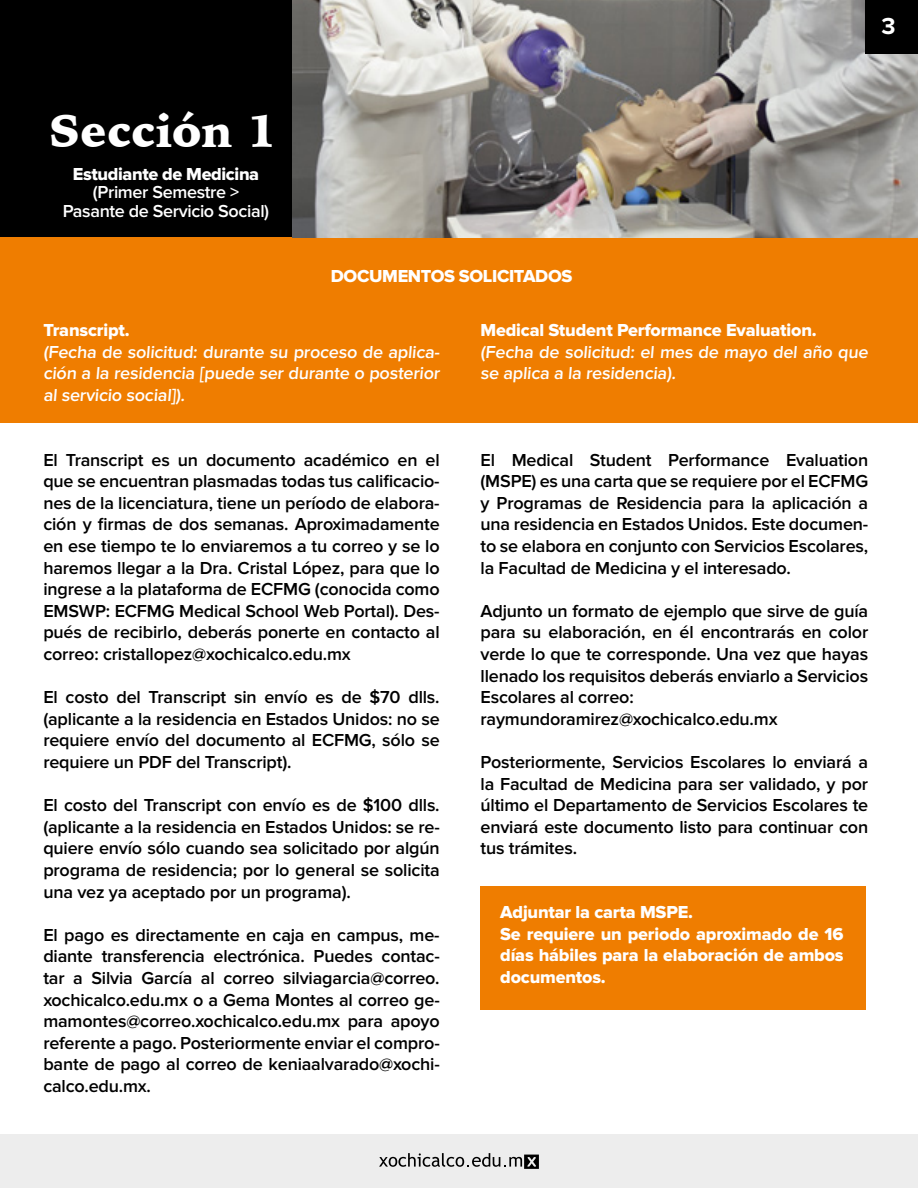
<style>
.page{position:relative;width:918px;height:1188px;background:#fff}
.page>*{position:absolute;margin:0;border:0;box-sizing:border-box;transform-origin:0 0}
.t1{font:900 45px "Iowan Old Style";color:#fff}
.t2{font:700 24px "Proxima Nova";color:#fff}
.t3{font:600 18px/21.6px "Proxima Nova";letter-spacing:-.01em;color:#000;text-align:justify}
.t4{font:600 18px/21.6px "Proxima Nova";letter-spacing:-.02em;color:#fff;text-align:center}
.t5{font:18px/21.6px "Proxima Nova Extrabld";letter-spacing:-.01em;color:#fff}
</style>
<div class="page">
<div style="left:0;top:0;width:294px;height:237px;background:#000"></div>
<div style="left:0;top:1134px;width:918px;height:54px;background:#ededed"></div>
<svg style="left:379px;top:1153px;width:160px;height:16px"></svg>
<div style="left:481px;top:887px;width:385px;height:123px;background:#ef7d00"></div>
<div style="left:0;top:238px;width:918px;height:185px;background:#ef7d00"></div>
<img style="left:293px;top:0;width:625px;height:238px">
<div style="left:865px;top:0;width:53px;height:53px;background:#000"></div>
<h2 class="t2" style="left:882px;top:12px;width:16px">3</h2>
<h1 class="t1" style="left:49px;top:101px;width:229px">Sección 1</h1>
<p class="t5" style="left:73px;top:163px;width:188px">Estudiante de Medicina</p>
<p class="t4" style="left:63px;top:183px;width:208px;line-height:18.6px">(Primer Semestre &gt;<br>Pasante de Servicio Social)</p>
<p class="t5" style="left:331px;top:265px;width:243px">DOCUMENTOS SOLICITADOS</p>
<p class="t5" style="left:43px;top:320px;width:88px">Transcript.</p>
<p class="t4" style="left:43px;top:341px;width:400px;text-align:justify">(Fecha de solicitud: durante su proceso de aplica&shy;ción a la residencia [puede ser durante o posterior al servicio social]).</p>
<p class="t3" style="left:43px;top:449px;width:398px">El Transcript es un documento académico en el que se encuentran plasmadas todas tus calificacio&shy;nes de la licenciatura, tiene un período de elabora&shy;ción y firmas de dos semanas. Aproximadamente en ese tiempo te lo enviaremos a tu correo y se lo haremos llegar a la Dra. Cristal López, para que lo ingrese a la plataforma de ECFMG (conocida como EMSWP: ECFMG Medical School Web Portal). Des&shy;pués de recibirlo, deberás ponerte en contacto al correo: cristallopez@xochicalco.edu.mx</p>
<p class="t3" style="left:43px;top:687px;width:398px">El costo del Transcript sin envío es de $70 dlls. (aplicante a la residencia en Estados Unidos: no se requiere envío del documento al ECFMG, sólo se requiere un PDF del Transcript).</p>
<p class="t3" style="left:43px;top:795px;width:398px">El costo del Transcript con envío es de $100 dlls. (aplicante a la residencia en Estados Unidos: se re&shy;quiere envío sólo cuando sea solicitado por algún programa de residencia; por lo general se solicita una vez ya aceptado por un programa).</p>
<p class="t3" style="left:43px;top:924px;width:398px">El pago es directamente en caja en campus, me&shy;diante transferencia electrónica. Puedes contac&shy;tar a Silvia García al correo silviagarcia@correo. xochicalco.edu.mx o a Gema Montes al correo ge&shy;mamontes@correo.xochicalco.edu.mx para apoyo referente a pago. Posteriormente enviar el compro&shy;bante de pago al correo de keniaalvarado@xochi&shy;calco.edu.mx.</p>
<p class="t5" style="left:481px;top:320px;width:338px">Medical Student Performance Evaluation.</p>
<p class="t4" style="left:481px;top:341px;width:391px;text-align:left">(Fecha de solicitud: el mes de mayo del año que se aplica a la residencia).</p>
<p class="t3" style="left:481px;top:449px;width:389px">El Medical Student Performance Evaluation (MSPE) es una carta que se requiere por el ECFMG y Programas de Residencia para la aplicación a una residencia en Estados Unidos. Este documen&shy;to se elabora en conjunto con Servicios Escolares, la Facultad de Medicina y el interesado.</p>
<p class="t3" style="left:481px;top:600px;width:389px;text-align:left">Adjunto un formato de ejemplo que sirve de guía para su elaboración, en él encontrarás en color verde lo que te corresponde. Una vez que hayas llenado los requisitos deberás enviarlo a Servicios Escolares al correo: raymundoramirez@xochicalco.edu.mx</p>
<p class="t3" style="left:481px;top:752px;width:389px">Posteriormente, Servicios Escolares lo enviará a la Facultad de Medicina para ser validado, y por último el Departamento de Servicios Escolares te enviará este documento listo para continuar con tus trámites.</p>
<p class="t5" style="left:500px;top:902px;width:345px">Adjuntar la carta MSPE.<br>Se requiere un periodo aproximado de 16 días hábiles para la elaboración de ambos documentos.</p>
</div>
